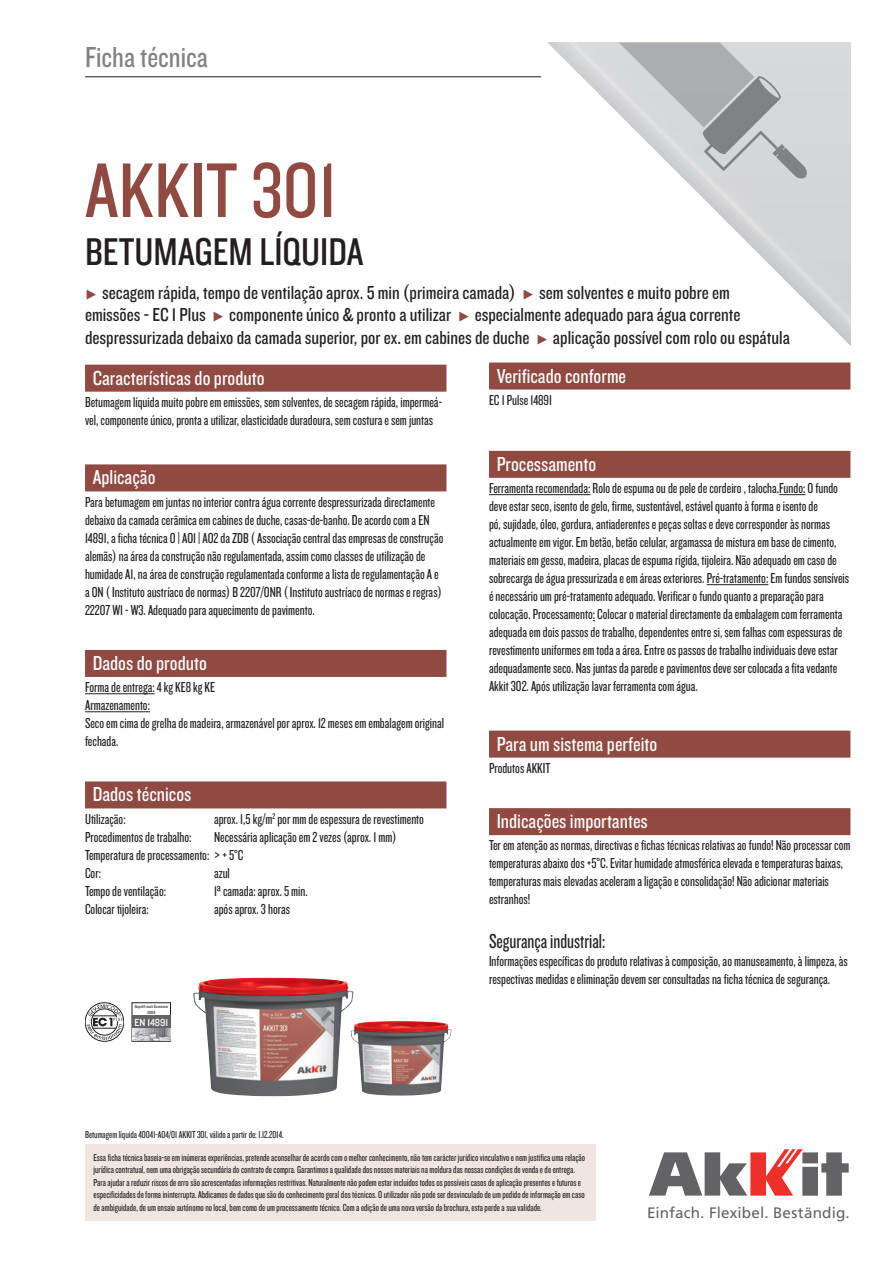
<style>
.page{position:relative;width:893px;height:1263px;background:#fff}
.page>*{position:absolute;margin:0;border:0;box-sizing:border-box;transform-origin:0 0}
.t1{font:80.4px "Knockout 29 Junior Ltweight";color:#914a41}
.t2{font:40.2px "Knockout 29 Junior Ltweight";color:#231f20}
.t3{font:30px "Knockout 29 Junior Ltweight";color:#808285}
.t4{font:21px "Knockout 29 Junior Ltweight";color:#fff}
.t5{font:21px "Knockout 28 Junior Feathrwt";color:#231f20}
.t6{font:19.5px/22.5px "Knockout 29 Junior Ltweight";color:#231f20}
.t7{font:15.15px "Frutiger";letter-spacing:.01em;color:#636366}
.t8{font:15px/18px "Knockout 28 Junior Feathrwt";color:#231f20}
.t9{font:10.8px "Knockout 30 Junior Welterwt";color:#fff}
.t10{font:10.5px/12.6px "Knockout 28 Junior Feathrwt";color:#231f20}
.t11{font:4.65px/5.4px "Knockout 29 Junior Ltweight";color:#231f20;text-align:center}
.s1{font-family:"Scala Sans";color:#914a41}
</style>
<div class="page">
<div style="left:85px;top:1144px;width:510px;height:76px;background:#efe6e1"></div>
<img style="left:541px;top:43px;width:309px;height:302px">
<svg style="left:582px;top:43px;width:226px;height:137px"></svg>
<svg style="left:649px;top:1149px;width:200px;height:47px"></svg>
<hr style="left:85px;top:77px;width:456px;height:1px;background:#231f20">
<div style="left:85px;top:365px;width:361px;height:27px;background:#914a41"></div>
<div style="left:85px;top:464px;width:361px;height:27px;background:#914a41"></div>
<div style="left:85px;top:650px;width:361px;height:27px;background:#914a41"></div>
<hr style="left:85px;top:693px;width:70px;height:1px;background:#231f20">
<hr style="left:85px;top:711px;width:65px;height:1px;background:#231f20">
<div style="left:85px;top:781px;width:361px;height:27px;background:#914a41"></div>
<div style="left:489px;top:362px;width:361px;height:27px;background:#914a41"></div>
<div style="left:489px;top:451px;width:361px;height:27px;background:#914a41"></div>
<hr style="left:489px;top:494px;width:101px;height:1px;background:#231f20">
<svg style="left:779px;top:494px;width:26px;height:1px"></svg>
<hr style="left:707px;top:584px;width:61px;height:1px;background:#231f20">
<div style="left:489px;top:731px;width:361px;height:27px;background:#914a41"></div>
<div style="left:489px;top:808px;width:361px;height:27px;background:#914a41"></div>
<div style="left:132px;top:1002px;width:39px;height:39px;border:1px solid #231f20"></div>
<div style="left:132px;top:1015px;width:39px;height:13px;background:#636366"></div>
<svg style="left:132px;top:1028px;width:39px;height:13px"></svg>
<svg style="left:85px;top:1002px;width:39px;height:39px"></svg>
<img style="left:193px;top:978px;width:161px;height:118px">
<img style="left:350px;top:1021px;width:102px;height:75px">
<h3 class="t3" style="left:85px;top:37px;width:124px">Ficha técnica</h3>
<h1 class="t1" style="left:85px;top:139px;width:253px">AKKIT 301</h1>
<h2 class="t2" style="left:85px;top:226px;width:280px">BETUMAGEM LÍQUIDA</h2>
<p class="t6" style="left:85px;top:280px;width:706px"><span class="s1">Ω</span> secagem rápida, tempo de ventilação aprox. 5 min (primeira camada) <span class="s1">Ω</span> sem solventes e muito pobre em emissões - EC 1 Plus <span class="s1">Ω</span> componente único &amp; pronto a utilizar <span class="s1">Ω</span> especialmente adequado para água corrente despressurizada debaixo da camada superior, por ex. em cabines de duche <span class="s1">Ω</span> aplicação possível com rolo ou espátula</p>
<h3 class="t4" style="left:93px;top:364px;width:173px">Características do produto</h3>
<p class="t8" style="left:85px;top:392px;width:358px">Betumagem líquida muito pobre em emissões, sem solventes, de secagem rápida, impermeá&shy;vel, componente único, pronta a utilizar, elasticidade duradoura, sem costura e sem juntas</p>
<h3 class="t4" style="left:93px;top:464px;width:64px">Aplicação</h3>
<p class="t8" style="left:85px;top:492px;width:360px">Para betumagem em juntas no interior contra água corrente despressurizada directamente debaixo da camada cerâmica em cabines de duche, casas-de-banho. De acordo com a EN 14891, a ficha técnica O | AO1 | AO2 da ZDB ( Associação central das empresas de construção alemãs) na área da construção não regulamentada, assim como classes de utilização de humidade A1, na área de construção regulamentada conforme a lista de regulamentação A e a ON ( Instituto austríaco de normas) B 2207/ONR ( Instituto austríaco de normas e regras)<br>22207 W1 - W3. Adequado para aquecimento de pavimento.</p>
<h3 class="t4" style="left:93px;top:649px;width:116px">Dados do produto</h3>
<p class="t8" style="left:85px;top:678px;width:361px">Forma de entrega: 4 kg KE8 kg KE<br>Armazenamento:<br>Seco em cima de grelha de madeira, armazenável por aprox. 12 meses em embalagem original fechada.</p>
<h3 class="t4" style="left:93px;top:781px;width:100px">Dados técnicos</h3>
<p class="t8" style="left:85px;top:809px;width:42px">Utilização:</p>
<p class="t8" style="left:214px;top:809px;width:211px">aprox. 1,5 kg/m<sup>2</sup> por mm de espessura de revestimento</p>
<p class="t8" style="left:85px;top:827px;width:108px">Procedimentos de trabalho:</p>
<p class="t8" style="left:85px;top:827px;width:313px;text-indent:129px">Necessária aplicação em 2 vezes (aprox. 1 mm)<br>Temperatura de processamento: &gt; + 5°C<br>Cor:</p>
<p class="t8" style="left:214px;top:863px;width:17px">azul</p>
<p class="t8" style="left:85px;top:881px;width:83px">Tempo de ventilação:</p>
<p class="t8" style="left:214px;top:881px;width:95px">1ª camada: aprox. 5 min.</p>
<p class="t8" style="left:85px;top:899px;width:65px">Colocar tijoleira:</p>
<p class="t8" style="left:214px;top:899px;width:78px">após aprox. 3 horas</p>
<p class="t11" style="left:135px;top:1004px;width:35px">Geprüft nach Euronorm<br>2008</p>
<p class="t9" style="left:134px;top:1015px;width:35px">EN 14891</p>
<p class="t10" style="left:85px;top:1128px;width:200px">Betumagem líquida 40041-A04/01 AKKIT 301, válido a partir de: 1.12.2014.</p>
<h3 class="t4" style="left:497px;top:362px;width:131px">Verificado conforme</h3>
<p class="t8" style="left:489px;top:390px;width:65px">EC 1 Pulse 14891</p>
<h3 class="t4" style="left:497px;top:450px;width:101px">Processamento</h3>
<p class="t8" style="left:489px;top:479px;width:362px">Ferramenta recomendada: Rolo de espuma ou de pele de cordeiro , talocha.Fundo: O fundo deve estar seco, isento de gelo, firme, sustentável, estável quanto à forma e isento de<br>pó, sujidade, óleo, gordura, antiaderentes e peças soltas e deve corresponder às normas actualmente em vigor. Em betão, betão celular, argamassa de mistura em base de cimento, materiais em gesso, madeira, placas de espuma rígida, tijoleira. Não adequado em caso de sobrecarga de água pressurizada e em áreas exteriores. Pré-tratamento: Em fundos sensíveis é necessário um pré-tratamento adequado. Verificar o fundo quanto a preparação para colocação. Processamento: Colocar o material directamente da embalagem com ferramenta adequada em dois passos de trabalho, dependentes entre si, sem falhas com espessuras de revestimento uniformes em toda a área. Entre os passos de trabalho individuais deve estar adequadamente seco. Nas juntas da parede e pavimentos deve ser colocada a fita vedante Akkit 302. Após utilização lavar ferramenta com água.</p>
<h3 class="t4" style="left:497px;top:730px;width:162px">Para um sistema perfeito</h3>
<p class="t8" style="left:489px;top:758px;width:63px">Produtos AKKIT</p>
<h3 class="t4" style="left:497px;top:808px;width:153px">Indicações importantes</h3>
<p class="t8" style="left:489px;top:836px;width:363px">Ter em atenção as normas, directivas e fichas técnicas relativas ao fundo! Não processar com temperaturas abaixo dos +5°C. Evitar humidade atmosférica elevada e temperaturas baixas, temperaturas mais elevadas aceleram a ligação e consolidação! Não adicionar materiais estranhos!</p>
<h3 class="t5" style="left:489px;top:928px;width:118px">Segurança industrial:</h3>
<p class="t8" style="left:489px;top:951px;width:360px">Informações específicas do produto relativas à composição, ao manuseamento, à limpeza, às respectivas medidas e eliminação devem ser consultadas na ficha técnica de segurança.</p>
<p class="t10" style="left:94px;top:1150px;width:493px">Essa ficha técnica baseia-se em inúmeras experiências, pretende aconselhar de acordo com o melhor conhecimento, não tem carácter jurídico vinculativo e nem justifica uma relação jurídica contratual, nem uma obrigação secundária do contrato de compra. Garantimos a qualidade dos nossos materiais na moldura das nossas condições de venda e de entrega.<br>Para ajudar a reduzir riscos de erro são acrescentadas informações restritivas. Naturalmente não podem estar incluídos todos os possíveis casos de aplicação presentes e futuros e especificidades de forma ininterrupta. Abdicamos de dados que são do conhecimento geral dos técnicos. O utilizador não pode ser desvinculado de um pedido de informação em caso de ambiguidade, de um ensaio autónomo no local, bem como de um processamento técnico. Com a edição de uma nova versão da brochura, esta perde a sua validade.</p>
<p class="t7" style="left:647px;top:1204px;width:204px">Einfach. Flexibel. Beständig.</p>
</div>
